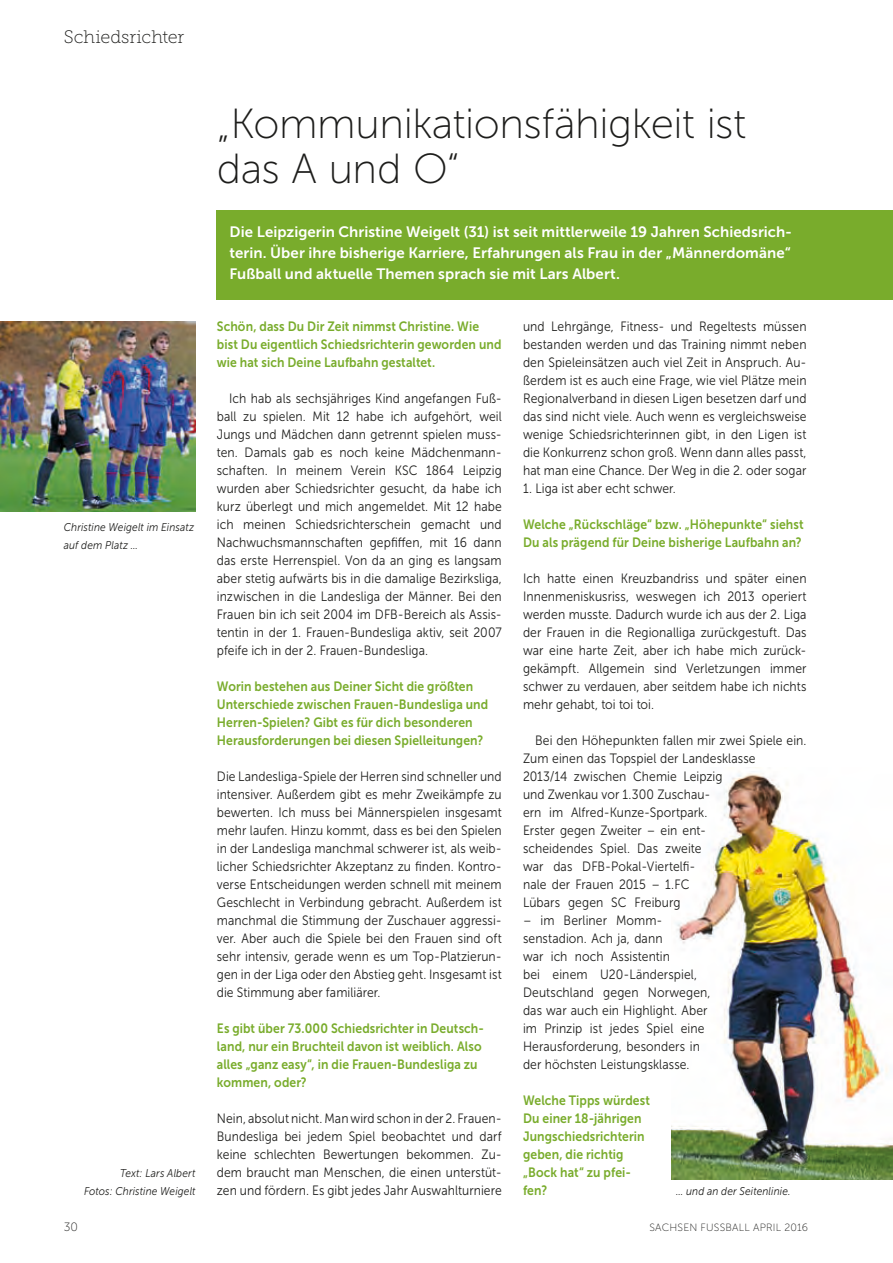
<style>
.page{position:relative;width:893px;height:1263px;background:#fff}
.page>*{position:absolute;margin:0;border:0;box-sizing:border-box;transform-origin:0 0}
.t1{font:42px/45px "Museo Sans 100";letter-spacing:-.01em;color:#1d1d1b}
.t2{font:18px "Museo Slab 100";letter-spacing:-.005em;color:#1d1d1b}
.t3{font:15px/21px "Museo Sans 700";letter-spacing:.005em;color:#fff;text-align:justify}
.t4{font:13.5px/18px "Museo Sans 300";letter-spacing:.01em;color:#1d1d1b;text-align:justify;scale:.9 1}
.t5{font:13.5px/18px "Museo Sans 700";letter-spacing:.01em;color:#79ac2c;scale:.9 1}
.t6{font:12px "Museo Sans 100";color:#1d1d1b}
.t7{font:italic 11.25px/18px "Museo Sans 300";letter-spacing:.015em;color:#1d1d1b;scale:.9 1}
.t8{font:10.5px "Museo Sans 100";letter-spacing:.02em;color:#1d1d1b}
</style>
<div class="page">
<img style="left:0;top:321px;width:196px;height:190px">
<img style="left:672px;top:773px;width:221px;height:406px">
<div style="left:217px;top:210px;width:676px;height:90px;background:#79ac2c"></div>
<h2 class="t2" style="left:64px;top:27px;width:122px">Schiedsrichter</h2>
<p class="t7" style="left:64px;top:518px;width:147px">Christine Weigelt im Einsatz auf dem Platz …</p>
<p class="t7" style="left:84px;top:1164px;width:125px;text-align:right">Text: Lars Albert<br>Fotos: Christine Weigelt</p>
<h1 class="t1" style="left:217px;top:101px;width:531px">„Kommunikationsfähigkeit ist das A und O“</h1>
<p class="t3" style="left:230px;top:221px;width:564px">Die Leipzigerin Christine Weigelt (31) ist seit mittlerweile 19 Jahren Schiedsrich&shy;terin. Über ihre bisherige Karriere, Erfahrungen als Frau in der „Männerdomäne“ Fußball und aktuelle Themen sprach sie mit Lars Albert.</p>
<p class="t5" style="left:217px;top:317px;width:318px">Schön, dass Du Dir Zeit nimmst Christine. Wie bist Du eigentlich Schiedsrichterin geworden und wie hat sich Deine Laufbahn gestaltet.</p>
<p class="t4" style="left:217px;top:390px;width:318px;text-indent:12px">Ich hab als sechsjähriges Kind angefangen Fuß&shy;ball zu spielen. Mit 12 habe ich aufgehört, weil Jungs und Mädchen dann getrennt spielen muss&shy;ten. Damals gab es noch keine Mädchenmann&shy;schaften. In meinem Verein KSC 1864 Leipzig wurden aber Schiedsrichter gesucht, da habe ich kurz überlegt und mich angemeldet. Mit 12 habe ich meinen Schiedsrichterschein gemacht und Nachwuchsmannschaften gepfiffen, mit 16 dann das erste Herrenspiel. Von da an ging es langsam aber stetig aufwärts bis in die damalige Bezirksliga, inzwischen in die Landesliga der Männer. Bei den Frauen bin ich seit 2004 im DFB-Bereich als Assis&shy;tentin in der 1. Frauen-Bundesliga aktiv, seit 2007 pfeife ich in der 2. Frauen-Bundesliga.</p>
<p class="t5" style="left:217px;top:677px;width:303px">Worin bestehen aus Deiner Sicht die größten Unterschiede zwischen Frauen-Bundesliga und Herren-Spielen? Gibt es für dich besonderen Herausforderungen bei diesen Spielleitungen?</p>
<p class="t4" style="left:217px;top:768px;width:318px">Die Landesliga-Spiele der Herren sind schneller und intensiver. Außerdem gibt es mehr Zweikämpfe zu bewerten. Ich muss bei Männerspielen insgesamt mehr laufen. Hinzu kommt, dass es bei den Spielen in der Landesliga manchmal schwerer ist, als weib&shy;licher Schiedsrichter Akzeptanz zu finden. Kontro&shy;verse Entscheidungen werden schnell mit meinem Geschlecht in Verbindung gebracht. Außerdem ist manchmal die Stimmung der Zuschauer aggressi&shy;ver. Aber auch die Spiele bei den Frauen sind oft sehr intensiv, gerade wenn es um Top-Platzierun&shy;gen in der Liga oder den Abstieg geht. Insgesamt ist die Stimmung aber familiärer.</p>
<p class="t5" style="left:217px;top:1019px;width:298px">Es gibt über 73.000 Schiedsrichter in Deutsch&shy;land, nur ein Bruchteil davon ist weiblich. Also alles „ganz easy“, in die Frauen-Bundesliga zu kommen, oder?</p>
<p class="t4" style="left:217px;top:1110px;width:318px">Nein, absolut nicht. Man wird schon in der 2. Frauen-Bundesliga bei jedem Spiel beobachtet und darf keine schlechten Bewertungen bekommen. Zu&shy;dem braucht man Menschen, die einen unterstüt&shy;zen und fördern. Es gibt jedes Jahr Auswahlturniere</p>
<p class="t4" style="left:523px;top:318px;width:317px">und Lehrgänge, Fitness- und Regeltests müssen bestanden werden und das Training nimmt neben den Spieleinsätzen auch viel Zeit in Anspruch. Au&shy;ßerdem ist es auch eine Frage, wie viel Plätze mein Regionalverband in diesen Ligen besetzen darf und das sind nicht viele. Auch wenn es vergleichsweise wenige Schiedsrichterinnen gibt, in den Ligen ist die Konkurrenz schon groß. Wenn dann alles passt, hat man eine Chance. Der Weg in die 2. oder sogar</p>
<p class="t4" style="left:523px;top:480px;width:171px">1. Liga ist aber echt schwer.</p>
<p class="t5" style="left:523px;top:515px;width:313px">Welche „Rückschläge“ bzw. „Höhepunkte“ siehst<br>Du als prägend für Deine bisherige Laufbahn an?</p>
<p class="t4" style="left:523px;top:570px;width:317px">Ich hatte einen Kreuzbandriss und später einen Innenmeniskusriss, weswegen ich 2013 operiert werden musste. Dadurch wurde ich aus der 2. Liga der Frauen in die Regionalliga zurückgestuft. Das war eine harte Zeit, aber ich habe mich zurück&shy;gekämpft. Allgemein sind Verletzungen immer schwer zu verdauen, aber seitdem habe ich nichts mehr gehabt, toi toi toi.</p>
<p class="t4" style="left:523px;top:732px;width:316px;text-align:left;text-indent:12px">Bei den Höhepunkten fallen mir zwei Spiele ein.<br>Zum einen das Topspiel der Landesklasse<br>2013/14 zwischen Chemie Leipzig<br>und Zwenkau vor 1.300 Zuschau-<br>ern im Alfred-Kunze-Sportpark.<br>Erster gegen Zweiter – ein ent-<br>scheidendes Spiel. Das zweite<br>war das DFB-Pokal-Viertelfi-<br>nale der Frauen 2015 – 1.FC<br>Lübars gegen SC Freiburg</p>
<p class="t4" style="left:523px;top:912px;width:210px;text-align:left">– im Berliner Momm&shy;senstadion. Ach ja, dann<br>war ich noch Assistentin<br>bei einem U20-Länderspiel,<br>Deutschland gegen Norwegen, das war auch ein Highlight. Aber im Prinzip ist jedes Spiel eine<br>Herausforderung, besonders in der höchsten Leistungsklasse.</p>
<p class="t5" style="left:523px;top:1091px;width:143px">Welche Tipps würdest<br>Du einer 18-jährigen<br>Jungschiedsrichterin geben, die richtig „Bock hat“ zu pfei&shy;fen?</p>
<p class="t7" style="left:676px;top:1182px;width:129px">… und an der Seitenlinie.</p>
<p class="t6" style="left:64px;top:1221px;width:16px">30</p>
<p class="t8" style="left:649px;top:1221px;width:160px">SACHSEN FUSSBALL APRIL 2016</p>
</div>
